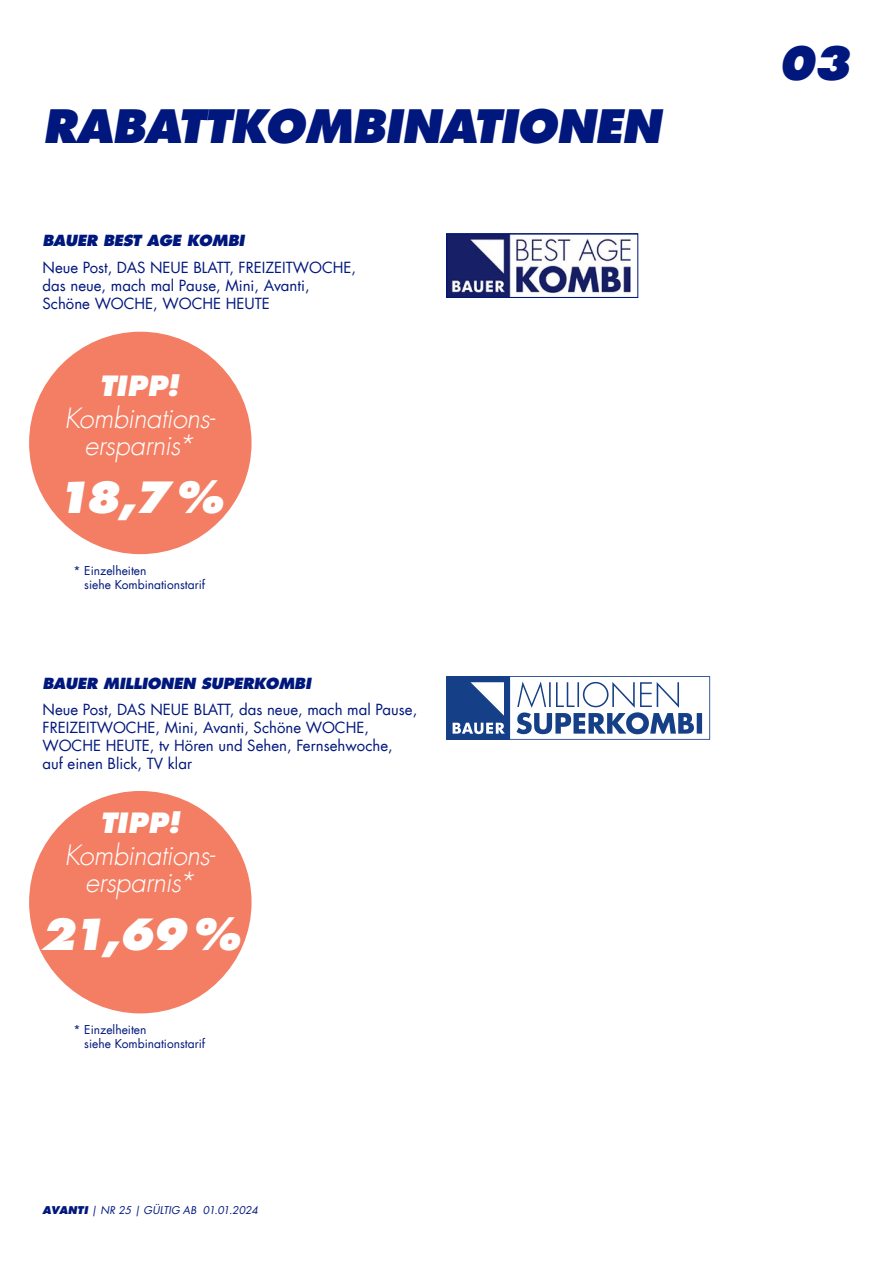
<style>
.page{position:relative;width:893px;height:1263px;background:#fff}
.page>*{position:absolute;margin:0;border:0;box-sizing:border-box;transform-origin:0 0}
.t1{font:italic 800 45px "Futura Com";letter-spacing:-.02em;color:#00177d}
.t2{font:italic 800 42px "Futura Com";color:#fff}
.t3{font:italic 300 27.3px/27.3px "Futura Com";letter-spacing:-.02em;color:#fff;text-align:center}
.t4{font:italic 800 27.3px "Futura Com";letter-spacing:.01em;color:#fff}
.t5{font:15px/18px "Futura Com";color:#00177d}
.t6{font:italic 800 15px "Futura Com";letter-spacing:-.02em;color:#00177d}
.t7{font:12px/14.4px "Futura Com";color:#00177d}
.t8{font:italic 10.5px "Futura Com";color:#00177d}
.s1{font-weight:800}
</style>
<div class="page">
<div style="left:29px;top:332px;width:223px;height:222px;background:#f37e64;border-radius:50%"></div>
<div style="left:446px;top:676px;width:64px;height:64px;background:#153f87"></div>
<svg style="left:453px;top:676px;width:257px;height:64px"></svg>
<div style="left:29px;top:791px;width:223px;height:222px;background:#f37e64;border-radius:50%"></div>
<img style="left:448px;top:236px;width:183px;height:60px">
<div style="left:446px;top:234px;width:192px;height:64px;border:1px solid #00177d"></div>
<h1 class="t1" style="left:43px;top:96px;width:620px">RABATTKOMBINATIONEN</h1>
<p class="t6" style="left:43px;top:230px;width:203px">BAUER BEST AGE KOMBI</p>
<p class="t5" style="left:43px;top:258px;width:315px">Neue Post, DAS NEUE BLATT, FREIZEITWOCHE, das neue, mach mal Pause, Mini, Avanti,<br>Schöne WOCHE, WOCHE HEUTE</p>
<h3 class="t4" style="left:99px;top:367px;width:81px">TIPP!</h3>
<h3 class="t3" style="left:65px;top:404px;width:152px">Kombinations&shy;ersparnis*</h3>
<h2 class="t2" style="left:56px;top:468px;width:169px">18,7 %</h2>
<p class="t7" style="left:84px;top:563px;width:122px;text-indent:-11px">* Einzelheiten<br>siehe Kombinationstarif</p>
<p class="t6" style="left:43px;top:672px;width:270px">BAUER MILLIONEN SUPERKOMBI</p>
<p class="t5" style="left:43px;top:700px;width:376px">Neue Post, DAS NEUE BLATT, das neue, mach mal Pause, FREIZEITWOCHE, Mini, Avanti, Schöne WOCHE, WOCHE HEUTE, tv Hören und Sehen, Fernsehwoche,<br>auf einen Blick, TV klar</p>
<h3 class="t4" style="left:100px;top:804px;width:81px">TIPP!</h3>
<h3 class="t3" style="left:65px;top:841px;width:152px">Kombinations&shy;ersparnis*</h3>
<h2 class="t2" style="left:40px;top:905px;width:201px">21,69 %</h2>
<p class="t7" style="left:84px;top:1022px;width:122px;text-indent:-11px">* Einzelheiten<br>siehe Kombinationstarif</p>
<p class="t8" style="left:43px;top:1203px;width:217px"><span class="s1">AVANTI</span> | NR 25 | GÜLTIG AB 01.01.2024</p>
<h1 class="t1" style="left:778px;top:32px;width:74px">03</h1>
</div>
